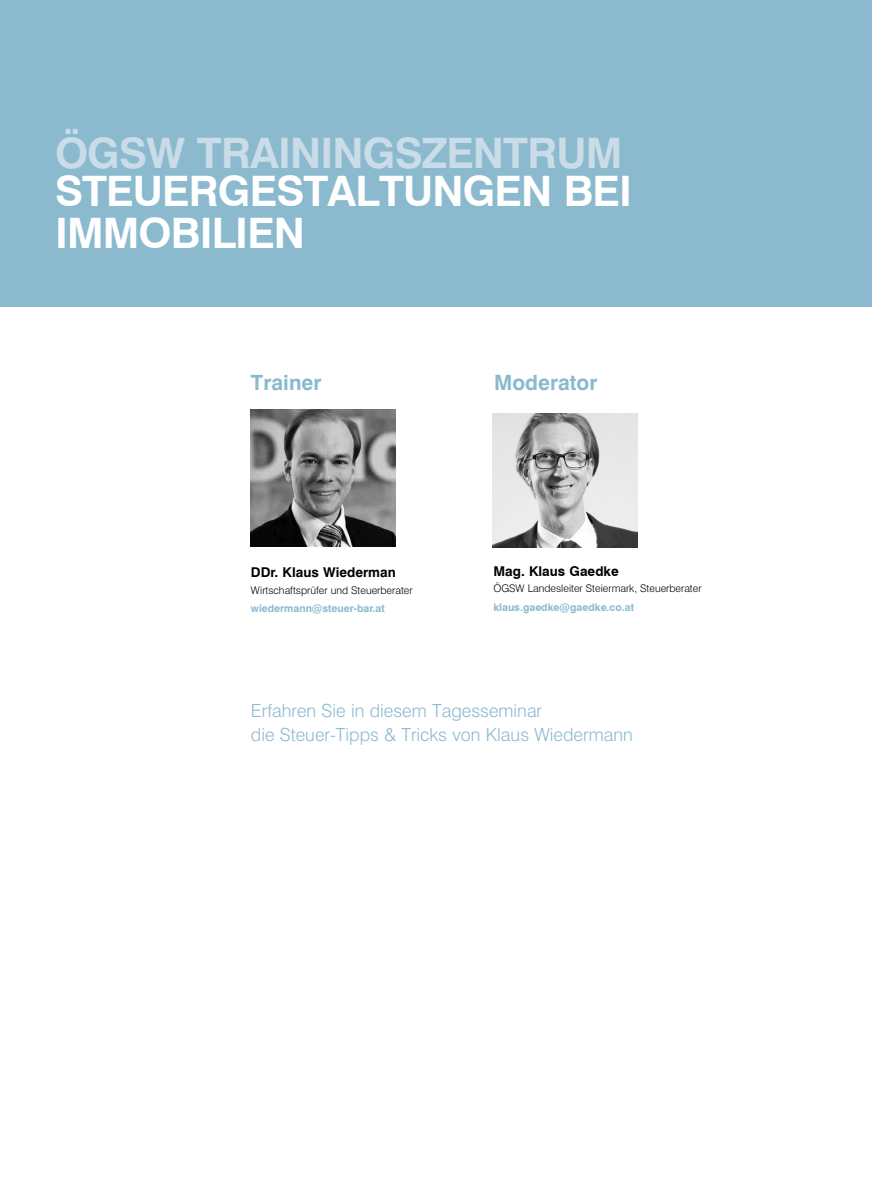
<style>
.page{position:relative;width:872px;height:1191px;background:#fff}
.page>*{position:absolute;margin:0;border:0;box-sizing:border-box;transform-origin:0 0}
.t1{font:700 42px "Swis 721 BT";letter-spacing:-.02em;color:#fff}
.t2{font:700 42px "Swiss 721 BT";letter-spacing:-.02em;color:#c9dce8}
.t3{font:700 42px "Swiss 721 BT";letter-spacing:-.02em;color:#fff}
.t4{font:700 21px "Swiss 721 BT";color:#8bbacf}
.t5{font:300 18px/24px "Swiss 721 BT";color:#8bbacf}
.t6{font:700 13.5px "Swiss 721 BT";color:#000}
.t7{font:300 10.5px "Swiss 721 BT";color:#000}
.t8{font:700 10.5px "Swiss 721 BT";color:#8bbacf}
.s1{font-family:"Swiss 721 BT"}
</style>
<div class="page">
<div style="left:0;top:0;width:872px;height:306px;background:#8bbacf"></div>
<img style="left:251px;top:410px;width:144px;height:136px">
<img style="left:493px;top:413px;width:144px;height:134px">
<h1 class="t2" style="left:55px;top:127px;width:569px">ÖGSW TRAININGSZENTRUM</h1>
<h1 class="t1" style="left:55px;top:166px;width:578px"><span class="s1">STEUER</span>GESTALTUNGEN BEI</h1>
<h1 class="t3" style="left:55px;top:208px;width:251px">IMMOBILIEN</h1>
<h2 class="t4" style="left:251px;top:370px;width:72px">Trainer</h2>
<h2 class="t4" style="left:494px;top:370px;width:105px">Moderator</h2>
<p class="t6" style="left:251px;top:563px;width:146px">DDr. Klaus Wiederman</p>
<p class="t7" style="left:251px;top:584px;width:163px">Wirtschaftsprüfer und Steuerberater</p>
<p class="t8" style="left:251px;top:602px;width:135px">wiedermann@steuer-bar.at</p>
<p class="t6" style="left:493px;top:563px;width:127px">Mag. Klaus Gaedke</p>
<p class="t7" style="left:493px;top:582px;width:210px">ÖGSW Landesleiter Steiermark, Steuerberater</p>
<p class="t8" style="left:493px;top:600px;width:142px">klaus.gaedke@gaedke.co.at</p>
<h3 class="t5" style="left:251px;top:698px;width:383px">Erfahren Sie in diesem Tagesseminar<br>die Steuer-Tipps &amp; Tricks von Klaus Wiedermann</h3>
</div>
